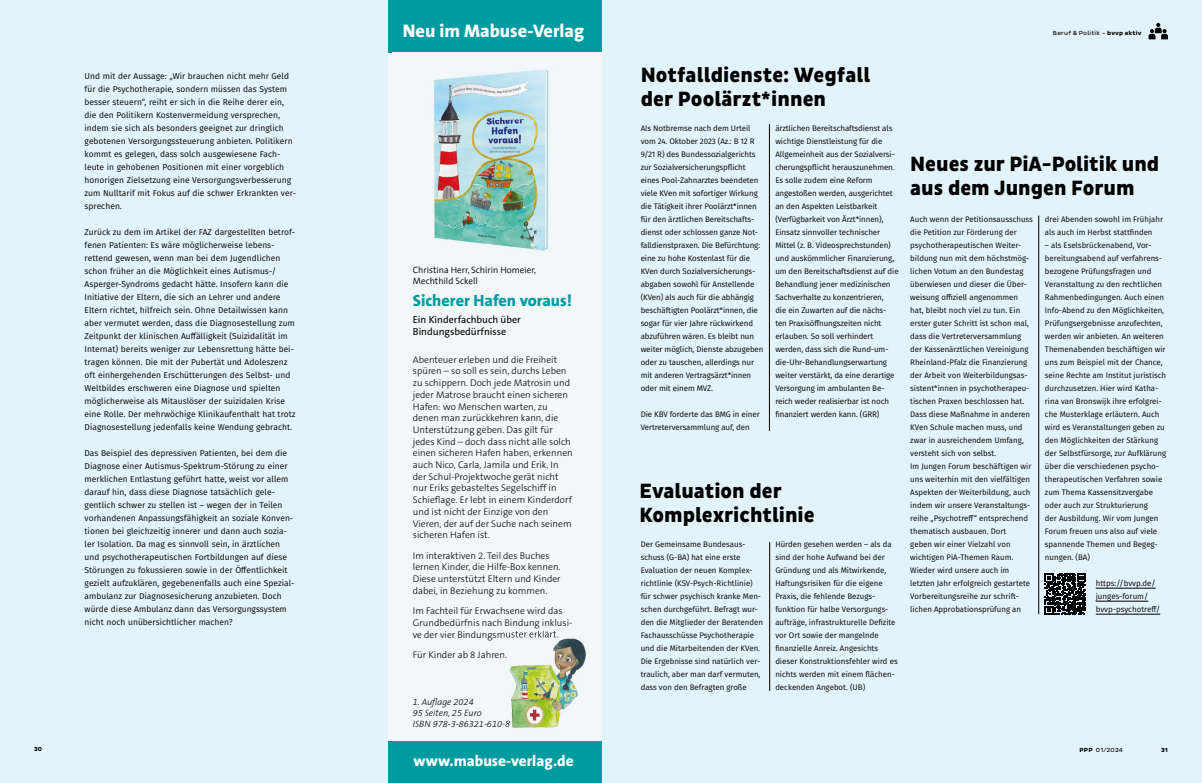
<style>
.page{position:relative;width:1202px;height:783px;background:#fff}
.page>*{position:absolute;margin:0;border:0;box-sizing:border-box;transform-origin:0 0}
.t1{font:800 21px/24px "Pluto Sans Cond";color:#000}
.t2{font:800 18.3px "The Sans B8";color:#fff}
.t3{font:800 16.3px "The Sans B8";color:#009aa1}
.t4{font:800 15.2px "The Sans B8";color:#fff}
.t5{font:10.2px/12.2px "The Sans B5 Plain";color:#000}
.t6{font:300 9.7px/11.7px "The Sans B3";color:#000}
.t7{font:italic 300 9.1px/11px "The Sans B3";color:#000}
.t8{font:300 9.1px/11.2px "The Sans 4";color:#000}
.t9{font:8.5px/13px "Fira Sans";letter-spacing:.005em;color:#000}
.t10{font:8px/13px "Fira Sans";color:#000}
.t11{font:6px "Pluto Sans";letter-spacing:.025em;color:#000}
.t12{font:700 6px "Pluto Sans";color:#000}
.s1{font-weight:700}
</style>
<div class="page">
<div style="left:0;top:0;width:1202px;height:782px;background:#e3f3fb"></div>
<hr style="left:769px;top:542px;width:1px;height:148px;background:#000">
<hr style="left:1096px;top:587px;width:60px;height:1px;background:#000">
<hr style="left:1096px;top:600px;width:52px;height:1px;background:#000">
<hr style="left:1096px;top:613px;width:64px;height:1px;background:#000">
<hr style="left:1038px;top:215px;width:1px;height:399px;background:#000">
<hr style="left:769px;top:124px;width:1px;height:307px;background:#000">
<div style="left:388px;top:0;width:213px;height:782px;background:#f2f7f8"></div>
<div style="left:388px;top:0;width:213px;height:53px;background:#009aa1"></div>
<div style="left:388px;top:741px;width:213px;height:41px;background:#009aa1"></div>
<img style="left:434px;top:69px;width:115px;height:182px">
<img style="left:504px;top:636px;width:82px;height:92px">
<svg style="left:504px;top:720px;width:6px;height:6px"></svg>
<img style="left:504px;top:631px;width:54px;height:8px">
<svg style="left:504px;top:650px;width:3px;height:7px"></svg>
<svg style="left:1045px;top:573px;width:41px;height:41px"></svg>
<svg style="left:1148px;top:23px;width:20px;height:16px"></svg>
<p class="t9" style="left:85px;top:69px;width:213px">Und mit der Aussage: „Wir brauchen nicht mehr Geld für die Psychotherapie, sondern müssen das System besser steuern“, reiht er sich in die Reihe derer ein, die den Politikern Kostenvermeidung versprechen, indem sie sich als besonders geeignet zur dringlich gebotenen Versorgungssteuerung anbieten. Politikern kommt es gelegen, dass solch ausgewiesene Fach&shy;leute in gehobenen Positionen mit einer vorgeblich honorigen Zielsetzung eine Versorgungsverbesserung zum Nulltarif mit Fokus auf die schwer Erkrankten ver&shy;sprechen.</p>
<p class="t9" style="left:85px;top:225px;width:212px">Zurück zu dem im Artikel der FAZ dargestellten betrof&shy;fenen Patienten: Es wäre möglicherweise lebens&shy;rettend gewesen, wenn man bei dem Jugendlichen schon früher an die Möglichkeit eines Autismus-/ Asperger-Syndroms gedacht hätte. Insofern kann die Initiative der Eltern, die sich an Lehrer und andere Eltern richtet, hilfreich sein. Ohne Detailwissen kann aber vermutet werden, dass die Diagnosestellung zum Zeitpunkt der klinischen Auffälligkeit (Suizidalität im Internat) bereits weniger zur Lebensrettung hätte bei&shy;tragen können. Die mit der Pubertät und Adoleszenz oft einhergehenden Erschütterungen des Selbst- und Weltbildes erschweren eine Diagnose und spielten möglicherweise als Mitauslöser der suizidalen Krise eine Rolle. Der mehrwöchige Klinikaufenthalt hat trotz Diagnosestellung jedenfalls keine Wendung gebracht.</p>
<p class="t9" style="left:85px;top:446px;width:211px">Das Beispiel des depressiven Patienten, bei dem die Diagnose einer Autismus-Spektrum-Störung zu einer merklichen Entlastung geführt hatte, weist vor allem darauf hin, dass diese Diagnose tatsächlich gele&shy;gentlich schwer zu stellen ist – wegen der in Teilen vorhandenen Anpassungsfähigkeit an soziale Konven&shy;tionen bei gleichzeitig innerer und dann auch sozia&shy;ler Isolation. Da mag es sinnvoll sein, in ärztlichen und psychotherapeutischen Fortbildungen auf diese Störungen zu fokussieren sowie in der Öffentlichkeit gezielt aufzuklären, gegebenenfalls auch eine Spezial&shy;ambulanz zur Diagnosesicherung anzubieten. Doch würde diese Ambulanz dann das Versorgungssystem nicht noch unübersichtlicher machen?</p>
<h2 class="t2" style="left:403px;top:21px;width:183px">Neu im Mabuse-Verlag</h2>
<p class="t8" style="left:413px;top:263px;width:125px">Christina Herr, Schirin Homeier,<br>Mechthild Sckell</p>
<h3 class="t3" style="left:413px;top:292px;width:161px">Sicherer Hafen voraus!</h3>
<p class="t5" style="left:413px;top:313px;width:110px">Ein Kinderfachbuch über<br>Bindungsbedürfnisse</p>
<p class="t6" style="left:413px;top:354px;width:161px">Abenteuer erleben und die Freiheit spüren – so soll es sein, durchs Leben zu schippern. Doch jede Matrosin und jeder Matrose braucht einen sicheren Hafen: wo Menschen warten, zu denen man zurückkehren kann, die Unterstützung geben. Das gilt für jedes Kind – doch dass nicht alle solch einen sicheren Hafen haben, erkennen auch Nico, Carla, Jamila und Erik. In der Schul-Projektwoche gerät nicht nur Eriks gebasteltes Segelschiff in Schieflage. Er lebt in einem Kinderdorf und ist nicht der Einzige von den Vieren, der auf der Suche nach seinem sicheren Hafen ist.</p>
<p class="t6" style="left:413px;top:549px;width:149px">Im interaktiven 2. Teil des Buches lernen Kinder, die Hilfe-Box kennen.<br>Diese unterstützt Eltern und Kinder dabei, in Beziehung zu kommen.</p>
<p class="t6" style="left:413px;top:605px;width:161px">Im Fachteil für Erwachsene wird das<br>Grundbedürfnis nach Bindung inklusi&shy;ve der vier Bindungsmuster erklärt.</p>
<p class="t6" style="left:413px;top:648px;width:96px">Für Kinder ab 8 Jahren.</p>
<p class="t7" style="left:413px;top:696px;width:99px">1. Auflage 2024<br>95 Seiten, 25 Euro<br>ISBN 978-3-86321-610-8</p>
<p class="t11" style="left:1053px;top:29px;width:90px">Beruf &amp; Politik – <span class="s1">bvvp aktiv</span></p>
<h1 class="t1" style="left:641px;top:63px;width:231px">Notfalldienste: Wegfall der Poolärzt*innen</h1>
<p class="t10" style="left:641px;top:121px;width:124px">Als Notbremse nach dem Urteil vom 24. Oktober 2023 (Az.: B 12 R<br>9/21 R) des Bundessozialgerichts zur Sozialversicherungspflicht eines Pool-Zahnarztes beendeten viele KVen mit sofortiger Wirkung die Tätigkeit ihrer Poolärzt*innen für den ärztlichen Bereitschafts&shy;dienst oder schlossen ganze Not&shy;falldienstpraxen. Die Befürchtung: eine zu hohe Kostenlast für die<br>KVen durch Sozialversicherungs&shy;abgaben sowohl für Anstellende (KVen) als auch für die abhängig beschäftigten Poolärzt*innen, die sogar für vier Jahre rückwirkend abzuführen wären. Es bleibt nun weiter möglich, Dienste abzugeben oder zu tauschen, allerdings nur mit anderen Vertragsärzt*innen oder mit einem MVZ.</p>
<p class="t10" style="left:641px;top:407px;width:121px">Die KBV forderte das BMG in einer<br>Vertreterversammlung auf, den</p>
<p class="t10" style="left:775px;top:121px;width:125px">ärztlichen Bereitschaftsdienst als wichtige Dienstleistung für die<br>Allgemeinheit aus der Sozialversi&shy;cherungspflicht herauszunehmen.<br>Es solle zudem eine Reform angestoßen werden, ausgerichtet an den Aspekten Leistbarkeit (Verfügbarkeit von Ärzt*innen),<br>Einsatz sinnvoller technischer<br>Mittel (z. B. Videosprechstunden) und auskömmlicher Finanzierung, um den Bereitschaftsdienst auf die<br>Behandlung jener medizinischen<br>Sachverhalte zu konzentrieren,<br>die ein Zuwarten auf die nächs&shy;ten Praxisöffnungszeiten nicht erlauben. So soll verhindert werden, dass sich die Rund-um&shy;die-Uhr-Behandlungserwartung weiter verstärkt, da eine derartige<br>Versorgung im ambulanten Be&shy;reich weder realisierbar ist noch finanziert werden kann. (GRR)</p>
<h1 class="t1" style="left:639px;top:479px;width:177px">Evaluation der<br>Komplexrichtlinie</h1>
<p class="t10" style="left:641px;top:537px;width:124px">Der Gemeinsame Bundesaus&shy;schuss (G-BA) hat eine erste<br>Evaluation der neuen Komplex&shy;richtlinie (KSV-Psych-Richtlinie) für schwer psychisch kranke Men&shy;schen durchgeführt. Befragt wur&shy;den die Mitglieder der Beratenden<br>Fachausschüsse Psychotherapie und die Mitarbeitenden der KVen.<br>Die Ergebnisse sind natürlich ver&shy;traulich, aber man darf vermuten, dass von den Befragten große</p>
<p class="t10" style="left:775px;top:537px;width:124px">Hürden gesehen werden – als da sind der hohe Aufwand bei der<br>Gründung und als Mitwirkende,<br>Haftungsrisiken für die eigene<br>Praxis, die fehlende Bezugs&shy;funktion für halbe Versorgungs&shy;aufträge, infrastrukturelle Defizite vor Ort sowie der mangelnde finanzielle Anreiz. Angesichts dieser Konstruktionsfehler wird es nichts werden mit einem flächen&shy;deckenden Angebot. (UB)</p>
<h1 class="t1" style="left:910px;top:153px;width:251px">Neues zur PiA-Politik und aus dem Jungen Forum</h1>
<p class="t10" style="left:910px;top:212px;width:124px">Auch wenn der Petitionsausschuss die Petition zur Förderung der psychotherapeutischen Weiter&shy;bildung nun mit dem höchstmög&shy;lichen Votum an den Bundestag überwiesen und dieser die Über&shy;weisung offiziell angenommen hat, bleibt noch viel zu tun. Ein erster guter Schritt ist schon mal, dass die Vertreterversammlung der Kassenärztlichen Vereinigung<br>Rheinland-Pfalz die Finanzierung der Arbeit von Weiterbildungsas&shy;sistent*innen in psychotherapeu&shy;tischen Praxen beschlossen hat.<br>Dass diese Maßnahme in anderen<br>KVen Schule machen muss, und zwar in ausreichendem Umfang, versteht sich von selbst.<br>Im Jungen Forum beschäftigen wir uns weiterhin mit den vielfältigen<br>Aspekten der Weiterbildung, auch indem wir unsere Veranstaltungs&shy;reihe „Psychotreff“ entsprechend thematisch ausbauen. Dort<br>geben wir einer Vielzahl von wichtigen PiA-Themen Raum.<br>Wieder wird unsere auch im letzten Jahr erfolgreich gestartete<br>Vorbereitungsreihe zur schrift&shy;lichen Approbationsprüfung an</p>
<p class="t10" style="left:1045px;top:212px;width:120px">drei Abenden sowohl im Frühjahr als auch im Herbst stattfinden</p>
<p class="t10" style="left:1045px;top:238px;width:123px">– als Eselsbrückenabend, Vor&shy;bereitungsabend auf verfahrens&shy;bezogene Prüfungsfragen und<br>Veranstaltung zu den rechtlichen<br>Rahmenbedingungen. Auch einen<br>Info-Abend zu den Möglichkeiten,<br>Prüfungsergebnisse anzufechten, werden wir anbieten. An weiteren<br>Themenabenden beschäftigen wir uns zum Beispiel mit der Chance, seine Rechte am Institut juristisch durchzusetzen. Hier wird Katha&shy;rina van Bronswijk ihre erfolgrei&shy;che Musterklage erläutern. Auch wird es Veranstaltungen geben zu den Möglichkeiten der Stärkung der Selbstfürsorge, zur Aufklärung über die verschiedenen psycho&shy;therapeutischen Verfahren sowie zum Thema Kassensitzvergabe oder auch zur Strukturierung<br>der Ausbildung. Wir vom Jungen<br>Forum freuen uns also auf viele spannende Themen und Begeg&shy;nungen. (BA)</p>
<p class="t10" style="left:1096px;top:576px;width:66px">https://bvvp.de/ junges-forum/ bvvp-psychotreff/</p>
<p class="t12" style="left:34px;top:745px;width:10px">30</p>
<p class="t11" style="left:1079px;top:746px;width:45px"><span class="s1">PPP</span> 01/2024</p>
<p class="t12" style="left:1161px;top:746px;width:8px">31</p>
<h3 class="t4" style="left:413px;top:752px;width:162px">www.mabuse-verlag.de</h3>
</div>
